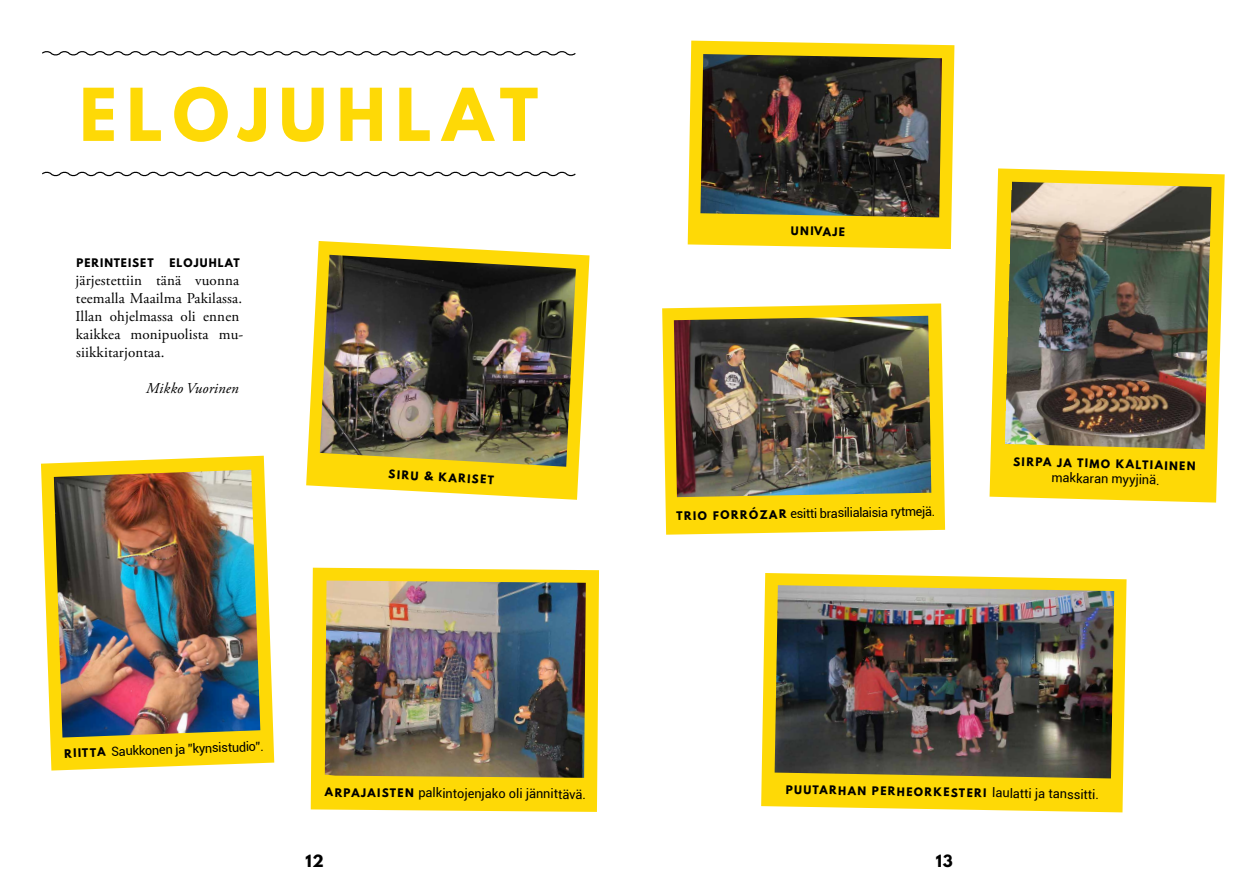
<style>
.page{position:relative;width:1259px;height:893px;background:#fff}
.page>*{position:absolute;margin:0;border:0;box-sizing:border-box;transform-origin:0 0}
.t1{font:700 64.5px "League Spartan";letter-spacing:.15em;color:#fed906}
.t2{font:15px/18px "Adobe Garamond Pro";letter-spacing:.01em;color:#000}
.t3{font:italic 15px "Adobe Garamond Pro";letter-spacing:.01em;color:#000}
.t4{font:700 15px "League Spartan";color:#000}
.t5{font:12.75px "Roboto";color:#000}
.t6{font:700 10.5px "League Spartan";letter-spacing:.1em;color:#000}
.s1{font-family:"League Spartan";font-weight:700;font-size:10.5px}
.s2{font-family:"Roboto";font-weight:400;font-size:12.75px}
</style>
<div class="page">
<svg style="left:989px;top:168px;width:236px;height:335px"></svg>
<svg style="left:687px;top:40px;width:268px;height:209px;background:#fede28"></svg>
<svg style="left:662px;top:303px;width:284px;height:232px;background:#fede28"></svg>
<svg style="left:761px;top:573px;width:366px;height:240px;background:#fedf2e"></svg>
<svg style="left:310px;top:567px;width:289px;height:245px;background:#fedc1b"></svg>
<svg style="left:41px;top:455px;width:234px;height:316px"></svg>
<svg style="left:42px;top:171px;width:534px;height:6px"></svg>
<svg style="left:42px;top:51px;width:534px;height:5px"></svg>
<img style="left:54px;top:470px;width:206px;height:267px">
<img style="left:1005px;top:182px;width:206px;height:267px">
<img style="left:325px;top:580px;width:261px;height:198px">
<img style="left:700px;top:54px;width:242px;height:163px">
<svg style="left:306px;top:241px;width:284px;height:259px"></svg>
<img style="left:320px;top:255px;width:256px;height:212px">
<img style="left:674px;top:316px;width:257px;height:181px">
<img style="left:774px;top:585px;width:340px;height:193px">
<h1 class="t1" style="left:79px;top:64px;width:460px">ELOJUHLAT</h1>
<p class="t6" style="left:76px;top:255px;width:79px">PERINTEISET</p>
<p class="t6" style="left:169px;top:255px;width:72px">ELOJUHLAT</p>
<p class="t2" style="left:75px;top:272px;width:169px">järjestettiin tänä vuonna teemalla Maailma Pakilassa.<br>Illan ohjelmassa oli ennen kaikkea monipuolista mu&shy;siikkitarjontaa.</p>
<p class="t3" style="left:146px;top:379px;width:94px">Mikko Vuorinen</p>
<p class="t6" style="left:389px;top:466px;width:107px;rotate:3deg">SIRU &amp; KARISET</p>
<p class="t5" style="left:64px;top:744px;width:201px;rotate:-2deg"><span class="s1">R I IT TA</span> Saukkonen ja ”kynsistudio”.</p>
<p class="t5" style="left:325px;top:781px;width:262px;rotate:1deg"><sub>ARPAJAI</sub><span class="s1">STEN</span> palkintojenjako oli jännittävä.</p>
<p class="t6" style="left:791px;top:223px;width:56px;rotate:1deg">UNIVAJE</p>
<p class="t5" style="left:676px;top:507px;width:260px;rotate:-1deg"><span class="s1">T R I O F O R R Ó Z A R</span> esitti brasilialaisia rytmejä.</p>
<p class="t6" style="left:1013px;top:454px;width:184px;rotate:1deg">SIRPA JA TIMO KALTIAINEN</p>
<p class="t5" style="left:1051px;top:469px;width:110px;rotate:1deg">makkaran myyjinä.</p>
<p class="t6" style="left:786px;top:781px;width:314px;rotate:1deg">PUUTARHAN PERHEORKESTERI <span class="s2">laulatti ja tanssitti.</span></p>
<p class="t4" style="left:306px;top:850px;width:20px">12</p>
<p class="t4" style="left:935px;top:850px;width:18px">13</p>
</div>
